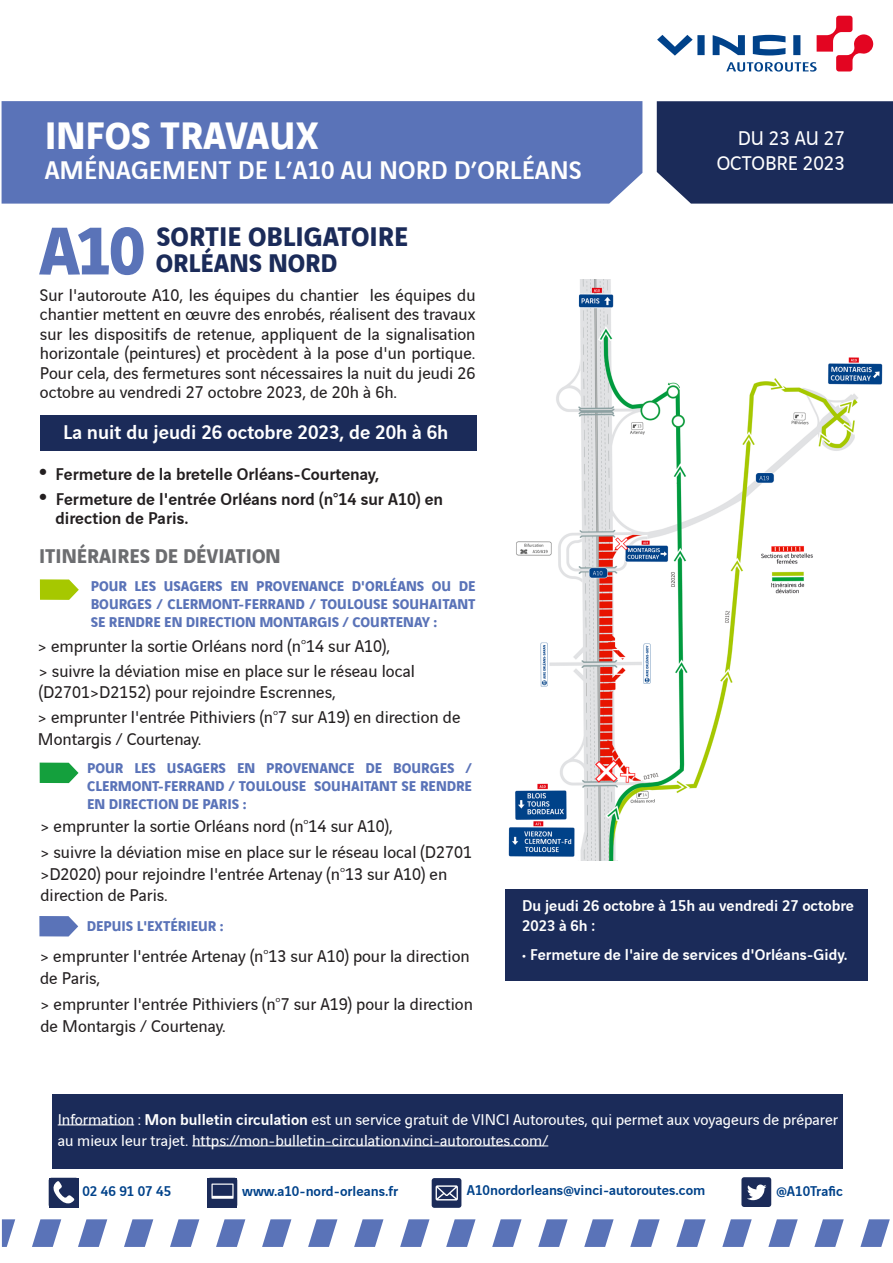
<style>
.page{position:relative;width:893px;height:1263px;background:#fff}
.page>*{position:absolute;margin:0;border:0;box-sizing:border-box;transform-origin:0 0}
.t1{font:700 72px "Vinci Sans";color:#5a73b8}
.t2{font:700 40.5px "Vinci Sans";color:#fff}
.t3{font:700 28.5px "Vinci Sans";color:#1b2b59}
.t4{font:500 27px "Vinci Sans";color:#fff}
.t5{font:700 27px "Vinci Sans";color:#1b2b59}
.t6{font:500 21px "Vinci Sans";color:#fff}
.t7{font:700 21px "Vinci Sans";color:#6c6d70}
.t8{font:21px "Vinci Sans";color:#fff}
.t9{font:18px/21.6px "Vinci Sans";color:#231f20}
.t10{font:500 18px/19.5px "Vinci Sans";color:#231f20}
.t11{font:16.5px/21px "Vinci Sans";color:#fff}
.t12{font:500 16.5px/19.8px "Vinci Sans";color:#fff}
.t13{font:700 15px/18px "Vinci Sans";color:#5a73b8;text-align:justify}
.t14{font:500 15px "Vinci Sans";color:#00428a}
.s1{font-size:36px}
.s2{font-weight:500}
</style>
<div class="page">
<div style="left:2px;top:101px;width:640px;height:103px;background:#5a73b8"></div>
<div style="left:657px;top:101px;width:236px;height:103px;background:#1b2b59"></div>
<svg style="left:657px;top:16px;width:216px;height:56px"></svg>
<svg style="left:2px;top:1219px;width:13px;height:28px"></svg>
<svg style="left:32px;top:1219px;width:29px;height:28px"></svg>
<svg style="left:78px;top:1219px;width:29px;height:28px"></svg>
<svg style="left:124px;top:1219px;width:29px;height:28px"></svg>
<svg style="left:170px;top:1219px;width:29px;height:28px"></svg>
<svg style="left:216px;top:1219px;width:29px;height:28px"></svg>
<svg style="left:262px;top:1219px;width:29px;height:28px"></svg>
<svg style="left:308px;top:1219px;width:29px;height:28px"></svg>
<svg style="left:354px;top:1219px;width:29px;height:28px"></svg>
<svg style="left:400px;top:1219px;width:29px;height:28px"></svg>
<svg style="left:446px;top:1219px;width:30px;height:28px"></svg>
<svg style="left:492px;top:1219px;width:30px;height:28px"></svg>
<svg style="left:538px;top:1219px;width:30px;height:28px"></svg>
<svg style="left:584px;top:1219px;width:30px;height:28px"></svg>
<svg style="left:630px;top:1219px;width:30px;height:28px"></svg>
<svg style="left:676px;top:1219px;width:30px;height:28px"></svg>
<svg style="left:722px;top:1219px;width:30px;height:28px"></svg>
<svg style="left:768px;top:1219px;width:30px;height:28px"></svg>
<svg style="left:814px;top:1219px;width:30px;height:28px"></svg>
<svg style="left:860px;top:1219px;width:30px;height:28px"></svg>
<div style="left:52px;top:1094px;width:790px;height:74px;background:#1b2b59"></div>
<hr style="left:58px;top:1124px;width:76px;height:1px;background:#fff">
<hr style="left:192px;top:1145px;width:356px;height:1px;background:#fff">
<div style="left:207px;top:1178px;width:30px;height:29px;background:#1b2b59"></div>
<svg style="left:211px;top:1183px;width:23px;height:16px"></svg>
<div style="left:432px;top:1178px;width:29px;height:29px;background:#1b2b59;border-radius:3px"></div>
<svg style="left:436px;top:1185px;width:22px;height:15px"></svg>
<div style="left:741px;top:1177px;width:30px;height:30px;background:#1b2b59;border-radius:3px"></div>
<svg style="left:747px;top:1184px;width:19px;height:16px"></svg>
<div style="left:49px;top:1178px;width:29px;height:29px;background:#1b2b59"></div>
<svg style="left:53px;top:1181px;width:21px;height:22px"></svg>
<svg style="left:40px;top:579px;width:39px;height:21px"></svg>
<svg style="left:40px;top:763px;width:39px;height:20px"></svg>
<div style="left:40px;top:415px;width:436px;height:36px;background:#1b2b59"></div>
<svg style="left:39px;top:916px;width:39px;height:20px"></svg>
<img style="left:508px;top:280px;width:374px;height:581px">
<div style="left:506px;top:890px;width:362px;height:91px;background:#1b2b59"></div>
<p class="t2" style="left:45px;top:104px;width:276px">INFOS TRAVAUX</p>
<p class="t4" style="left:45px;top:149px;width:539px">AMÉNAGEMENT DE L’A10 AU NORD D’ORLÉANS</p>
<p class="t1" style="left:39px;top:194px;width:108px">A10</p>
<p class="t3" style="left:157px;top:214px;width:253px">SORTIE OBLIGATOIRE</p>
<p class="t5" style="left:156px;top:242px;width:183px">ORLÉANS NORD</p>
<p class="t9" style="left:40px;top:284px;width:437px;line-height:19.5px;text-align:justify">Sur l'autoroute A10, les équipes du chantier les équipes du chantier mettent en oeuvre des enrobés, réalisent des travaux sur les dispositifs de retenue, appliquent de la signalisation horizontale (peintures) et procèdent à la pose d'un portique.<br>Pour cela, des fermetures sont nécessaires la nuit du jeudi 26 octobre au vendredi 27 octobre 2023, de 20h à 6h.</p>
<p class="t6" style="left:63px;top:416px;width:387px">La nuit du jeudi 26 octobre 2023, de 20h à 6h</p>
<p class="t10" style="left:39px;top:463px;width:342px"><span class="s1">•</span> Fermeture de la bretelle Orléans-Courtenay,</p>
<p class="t10" style="left:56px;top:488px;width:389px;text-indent:-17px"><span class="s1">•</span> Fermeture de l'entrée Orléans nord (n°14 sur A10) en direction de Paris.</p>
<p class="t7" style="left:39px;top:539px;width:243px">ITINÉRAIRES DE DÉVIATION</p>
<p class="t13" style="left:91px;top:575px;width:386px">POUR LES USAGERS EN PROVENANCE D'ORLÉANS OU DE BOURGES / CLERMONT-FERRAND / TOULOUSE SOUHAITANT SE RENDRE EN DIRECTION MONTARGIS / COURTENAY :</p>
<p class="t9" style="left:38px;top:634px;width:354px">&gt; emprunter la sortie Orléans nord (n°14 sur A10),</p>
<p class="t9" style="left:39px;top:658px;width:378px">&gt; suivre la déviation mise en place sur le réseau local (D2701&gt;D2152) pour rejoindre Escrennes,</p>
<p class="t9" style="left:38px;top:705px;width:424px">&gt; emprunter l'entrée Pithiviers (n°7 sur A19) en direction de<br>Montargis / Courtenay.</p>
<p class="t8" style="left:738px;top:123px;width:109px">DU 23 AU 27</p>
<p class="t8" style="left:717px;top:148px;width:130px">OCTOBRE 2023</p>
<p class="t13" style="left:87px;top:757px;width:386px">POUR LES USAGERS EN PROVENANCE DE BOURGES / CLERMONT-FERRAND / TOULOUSE SOUHAITANT SE RENDRE EN DIRECTION DE PARIS :</p>
<p class="t9" style="left:40px;top:840px;width:433px">&gt; suivre la déviation mise en place sur le réseau local (D2701 &gt;D2020) pour rejoindre l'entrée Artenay (n°13 sur A10) en direction de Paris.</p>
<p class="t9" style="left:40px;top:814px;width:354px">&gt; emprunter la sortie Orléans nord (n°14 sur A10),</p>
<p class="t13" style="left:87px;top:915px;width:138px">DEPUIS L'EXTÉRIEUR :</p>
<p class="t9" style="left:40px;top:944px;width:431px">&gt; emprunter l'entrée Artenay (n°13 sur A10) pour la direction de Paris,</p>
<p class="t9" style="left:40px;top:992px;width:434px">&gt; emprunter l'entrée Pithiviers (n°7 sur A19) pour la direction de Montargis / Courtenay.</p>
<p class="t12" style="left:522px;top:894px;width:333px">Du jeudi 26 octobre à 15h au vendredi 27 octobre<br>2023 à 6h :</p>
<p class="t12" style="left:522px;top:943px;width:327px">• Fermeture de l'aire de services d'Orléans-Gidy.</p>
<p class="t11" style="left:58px;top:1107px;width:782px">Information : <span class="s2">Mon bulletin circulation</span> est un service gratuit de VINCI Autoroutes, qui permet aux voyageurs de préparer au mieux leur trajet. https://mon-bulletin-circulation.vinci-autoroutes.com/</p>
<p class="t14" style="left:82px;top:1179px;width:90px">02 46 91 07 45</p>
<p class="t14" style="left:242px;top:1179px;width:158px">www.a10-nord-orleans.fr</p>
<p class="t14" style="left:467px;top:1179px;width:240px">A10nordorleans@vinci-autoroutes.com</p>
<p class="t14" style="left:776px;top:1179px;width:68px">@A10Trafic</p>
</div>
